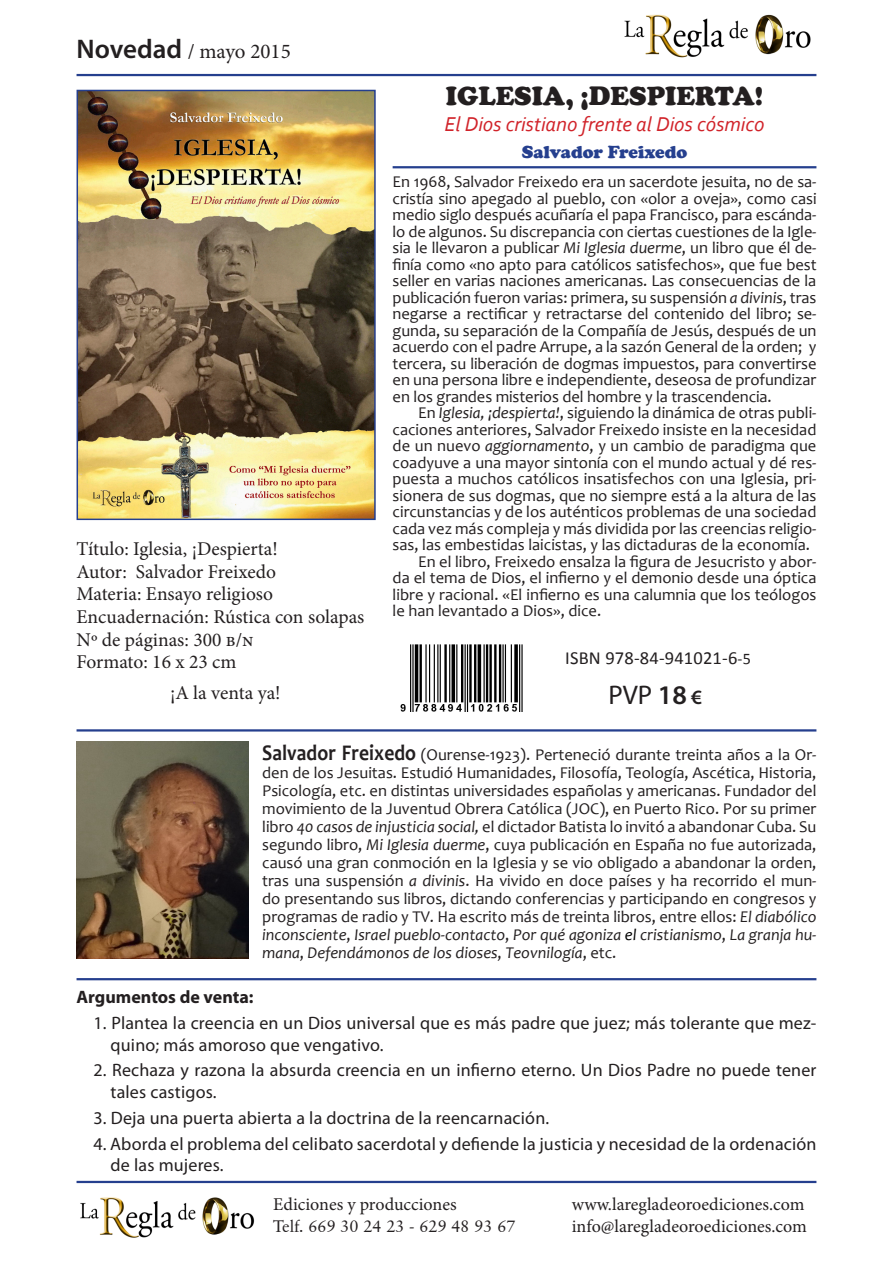
<style>
.page{position:relative;width:893px;height:1263px;background:#fff}
.page>*{position:absolute;margin:0;border:0;box-sizing:border-box;transform-origin:0 0}
.t1{font:900 27px "Cooper";color:#231f20}
.t2{font:27px "Myriad Pro";color:#231f20}
.t3{font:italic 21px "Corbel";color:#d1232a}
.t4{font:21px "Minion Pro";color:#231f20}
.t5{font:19.5px "Minion Pro";color:#231f20}
.t6{font:18.45px "Calibri";letter-spacing:.01em;color:#231f20}
.t7{font:18px/21.6px "Myriad Pro";letter-spacing:.01em;color:#231f20}
.t8{font:18px "Minion Pro";color:#231f20}
.t9{font:700 18px "Myriad Pro";color:#231f20}
.t10{font:900 18px "Cooper";color:#253f8e}
.t11{font:16.5px/16.5px "Candara";color:#231f20;text-align:justify}
.t12{font:16.5px "Classical Garamond BT";color:#231f20}
.s1{font-family:"Myriad Pro";font-weight:600;font-size:27px}
.s2{font-style:italic}
.s3{font-size:16.2px}
.s4{font-weight:600}
.s5{font-weight:600;font-size:20.4px}
.s6{font-weight:700;font-size:22.35px}
.s7{font-style:italic;color:#000}
</style>
<div class="page">
<img style="left:80px;top:93px;width:293px;height:424px">
<div style="left:77px;top:90px;width:299px;height:430px;border:2px solid #253f8e"></div>
<img style="left:624px;top:14px;width:187px;height:44px">
<hr style="left:77px;top:74px;width:739px;height:2px;background:#253f8e">
<img style="left:77px;top:741px;width:171px;height:217px">
<hr style="left:77px;top:729px;width:739px;height:2px;background:#253f8e">
<hr style="left:77px;top:978px;width:739px;height:2px;background:#253f8e">
<hr style="left:77px;top:1181px;width:739px;height:2px;background:#253f8e">
<img style="left:80px;top:1197px;width:175px;height:41px">
<hr style="left:393px;top:166px;width:423px;height:2px;background:#253f8e">
<img style="left:400px;top:644px;width:123px;height:68px">
<p class="t4" style="left:77px;top:37px;width:216px"><span class="s1">Novedad</span> / mayo 2015</p>
<p class="t5" style="left:77px;top:536px;width:203px">Título: Iglesia, ¡Despierta!</p>
<p class="t5" style="left:77px;top:559px;width:201px">Autor: Salvador Freixedo</p>
<p class="t5" style="left:77px;top:581px;width:198px">Materia: Ensayo religioso</p>
<p class="t5" style="left:77px;top:604px;width:289px">Encuadernación: Rústica con solapas</p>
<p class="t5" style="left:77px;top:626px;width:179px">Nº de páginas: 300 b/n</p>
<p class="t5" style="left:77px;top:649px;width:161px">Formato: 16 x 23 cm</p>
<p class="t5" style="left:170px;top:680px;width:112px">¡A la venta ya!</p>
<p class="t1" style="left:446px;top:81px;width:319px">IGLESIA, ¡DESPIERTA!</p>
<p class="t3" style="left:444px;top:111px;width:321px">El Dios cristiano frente al Dios cósmico</p>
<p class="t10" style="left:522px;top:141px;width:167px">Salvador Freixedo</p>
<p class="t11" style="left:393px;top:173px;width:425px">En 1968, Salvador Freixedo era un sacerdote jesuita, no de sa&shy;cristía sino apegado al pueblo, con «olor a oveja», como casi medio siglo después acuñaría el papa Francisco, para escánda&shy;lo de algunos. Su discrepancia con ciertas cuestiones de la Igle&shy;sia le llevaron a publicar <span class="s2">Mi Iglesia duerme</span>, un libro que él de&shy;finía como «no apto para católicos satisfechos», que fue best seller en varias naciones americanas. Las consecuencias de la publicación fueron varias: primera, su suspensión <span class="s2">a divinis</span>, tras negarse a rectificar y retractarse del contenido del libro; se&shy;gunda, su separación de la Compañía de Jesús, después de un acuerdo con el padre Arrupe, a la sazón General de la orden; y tercera, su liberación de dogmas impuestos, para convertirse en una persona libre e independiente, deseosa de profundizar en los grandes misterios del hombre y la trascendencia.</p>
<p class="t11" style="left:393px;top:404px;width:425px;text-indent:26px">En <span class="s2">Iglesia, ¡despierta!</span>, siguiendo la dinámica de otras publi&shy;caciones anteriores, Salvador Freixedo insiste en la necesidad de un nuevo <span class="s2">aggiornamento</span>, y un cambio de paradigma que coadyuve a una mayor sintonía con el mundo actual y dé res&shy;puesta a muchos católicos insatisfechos con una Iglesia, pri&shy;sionera de sus dogmas, que no siempre está a la altura de las circunstancias y de los auténticos problemas de una sociedad cada vez más compleja y más dividida por las creencias religio&shy;sas, las embestidas laicistas, y las dictaduras de la economía.</p>
<p class="t11" style="left:393px;top:553px;width:425px;text-indent:26px">En el libro, Freixedo ensalza la figura de Jesucristo y abor&shy;da el tema de Dios, el infierno y el demonio desde una óptica libre y racional. «El infierno es una calumnia que los teólogos le han levantado a Dios», dice.</p>
<p class="t6" style="left:565px;top:646px;width:187px">ISBN 978-84-941021-6<span class="s3">-5</span></p>
<p class="t2" style="left:608px;top:678px;width:95px">PVP <span class="s4">18</span> <span class="s5">€</span></p>
<p class="t11" style="left:262px;top:746px;width:556px;line-height:18px"><span class="s6">Salvador Freixedo</span> (Ourense-1923). Perteneció durante treinta años a la Or&shy;den de los Jesuitas. Estudió Humanidades, Filosofía, Teología, Ascética, Historia, Psicología, etc. en distintas universidades españolas y americanas. Fundador del movimiento de la Juventud Obrera Católica (JOC), en Puerto Rico. Por su primer libro <span class="s2">40 casos de injusticia social,</span> el dictador Batista lo invitó a abandonar Cuba. Su segundo libro, <span class="s2">Mi Iglesia duerme</span>, cuya publicación en España no fue autorizada, causó una gran conmoción en la Iglesia y se vio obligado a abandonar la orden, tras una suspensión <span class="s2">a divinis</span>. Ha vivido en doce países y ha recorrido el mun&shy;do presentando sus libros, dictando conferencias y participando en congresos y programas de radio y TV. Ha escrito más de treinta libros, entre ellos: <span class="s2">El diabólico inconsciente</span>, <span class="s2">Israel pueblo-contacto</span>, <span class="s2">Por qué agoniza</span> <span class="s7">el</span> <span class="s2">cristianismo</span>, <span class="s2">La granja hu&shy;mana</span>, <span class="s2">Defendámonos de los dioses</span>, <span class="s2">Teovnilogía</span>, etc.</p>
<p class="t9" style="left:77px;top:985px;width:179px">Argumentos de venta:</p>
<p class="t7" style="left:111px;top:1012px;width:707px;text-indent:-17px">1. Plantea la creencia en un Dios universal que es más padre que juez; más tolerante que mez&shy;quino; más amoroso que vengativo.</p>
<p class="t7" style="left:111px;top:1059px;width:707px;text-indent:-17px">2. Rechaza y razona la absurda creencia en un infierno eterno. Un Dios Padre no puede tener tales castigos.</p>
<p class="t7" style="left:94px;top:1107px;width:457px">3. Deja una puerta abierta a la doctrina de la reencarnación.</p>
<p class="t7" style="left:111px;top:1132px;width:707px;text-indent:-17px">4. Aborda el problema del celibato sacerdotal y defiende la justicia y necesidad de la ordenación de las mujeres.</p>
<p class="t8" style="left:273px;top:1192px;width:185px">Ediciones y producciones</p>
<p class="t8" style="left:572px;top:1192px;width:234px">www.laregladeoroediciones.com</p>
<p class="t12" style="left:273px;top:1216px;width:244px">Telf. 669 30 24 23 - 629 48 93 67</p>
<p class="t8" style="left:572px;top:1214px;width:236px">info@laregladeoroediciones.com</p>
</div>
